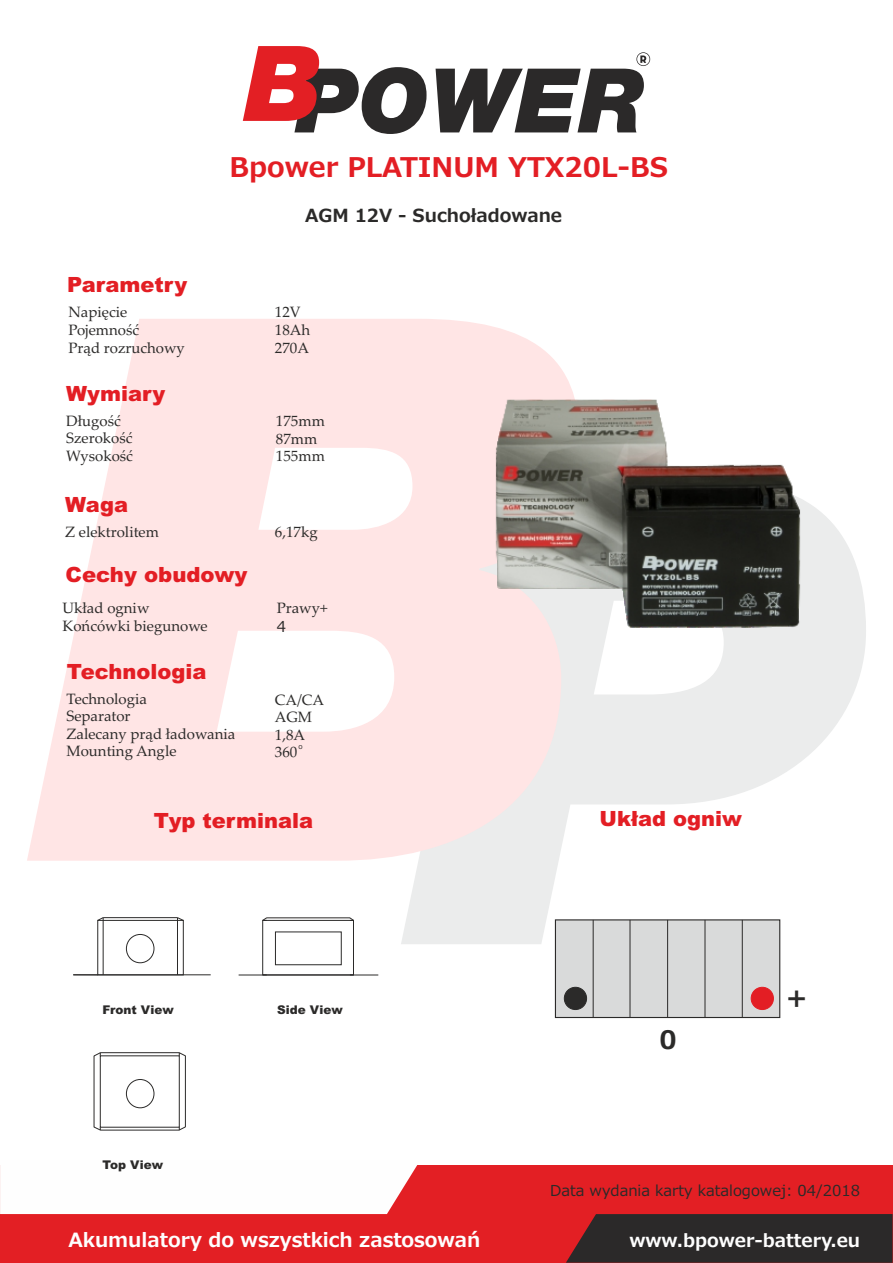
<style>
.page{position:relative;width:893px;height:1263px;background:#fff}
.page>*{position:absolute;margin:0;border:0;box-sizing:border-box;transform-origin:0 0}
.t1{font:700 27px "Meiryo";color:#e31e24}
.t2{font:700 25.35px "Meiryo";color:#2b2a29}
.t3{font:900 21px "Arial";color:#e31e24}
.t4{font:700 19.5px "Meiryo";color:#fefefe}
.t5{font:700 18px "Meiryo";color:#fefefe}
.t6{font:700 18px "Meiryo";color:#2b2a29}
.t7{font:15px/17.5px "Palatino Linotype";color:#2b2a29}
.t8{font:15px "Meiryo";color:#2b2a29}
.t9{font:900 12px "Arial";color:#2b2a29}
.t10{font:7.05px "Meiryo";color:#2b2a29}
</style>
<div class="page">
<svg style="left:401px;top:515px;width:465px;height:429px"></svg>
<svg style="left:27px;top:319px;width:552px;height:542px;fill:#ffe5e5"></svg>
<svg style="left:436px;top:52px;width:214px;height:80px"></svg>
<svg style="left:243px;top:46px;width:184px;height:88px"></svg>
<div style="left:0;top:1165px;width:892px;height:97px;background:#e31f24"></div>
<svg style="left:566px;top:1214px;width:326px;height:49px;background:#342828"></svg>
<div style="left:0;top:1165px;width:418px;height:49px;background:#fefefe"></div>
<svg style="left:554px;top:919px;width:227px;height:99px;background:#d2d2d2"></svg>
<hr style="left:593px;top:920px;width:1px;height:97px;background:#2b2a29">
<hr style="left:630px;top:920px;width:1px;height:97px;background:#2b2a29">
<hr style="left:667px;top:920px;width:1px;height:97px;background:#2b2a29">
<hr style="left:705px;top:920px;width:1px;height:97px;background:#2b2a29">
<hr style="left:742px;top:920px;width:1px;height:97px;background:#2b2a29">
<div style="left:564px;top:987px;width:23px;height:23px;background:#2b2a29;border:1px solid #2b2a29;border-radius:50%"></div>
<div style="left:751px;top:987px;width:23px;height:23px;background:#e31e24;border:1px solid #e31e24;border-radius:50%"></div>
<div style="left:97px;top:920px;width:87px;height:55px;border:1px solid #2b2a29"></div>
<hr style="left:103px;top:917px;width:74px;height:1px;background:#2b2a29">
<svg style="left:97px;top:917px;width:7px;height:4px"></svg>
<svg style="left:176px;top:917px;width:8px;height:4px"></svg>
<div style="left:262px;top:920px;width:92px;height:55px;border:1px solid #2b2a29"></div>
<div style="left:100px;top:1055px;width:80px;height:72px;border:1px solid #2b2a29"></div>
<hr style="left:267px;top:917px;width:83px;height:1px;background:#2b2a29">
<svg style="left:349px;top:917px;width:5px;height:5px"></svg>
<hr style="left:239px;top:974px;width:139px;height:1px;background:#2b2a29">
<hr style="left:73px;top:974px;width:138px;height:1px;background:#2b2a29">
<svg style="left:73px;top:974px;width:24px;height:1px"></svg>
<svg style="left:262px;top:917px;width:6px;height:4px"></svg>
<hr style="left:94px;top:1056px;width:1px;height:71px;background:#2b2a29">
<hr style="left:185px;top:1056px;width:1px;height:71px;background:#2b2a29">
<hr style="left:100px;top:1130px;width:79px;height:1px;background:#2b2a29">
<svg style="left:178px;top:1126px;width:8px;height:5px"></svg>
<svg style="left:93px;top:1126px;width:9px;height:5px"></svg>
<hr style="left:100px;top:1052px;width:79px;height:1px;background:#2b2a29">
<svg style="left:178px;top:1052px;width:8px;height:5px"></svg>
<svg style="left:93px;top:1052px;width:9px;height:5px"></svg>
<hr style="left:103px;top:918px;width:1px;height:57px;background:#2b2a29">
<hr style="left:177px;top:918px;width:1px;height:57px;background:#2b2a29">
<div style="left:275px;top:931px;width:67px;height:34px;border:1px solid #2b2a29"></div>
<div style="left:126px;top:1079px;width:28px;height:29px;border:1px solid #2b2a29;border-radius:50%"></div>
<div style="left:126px;top:934px;width:28px;height:29px;border:1px solid #2b2a29;border-radius:50%"></div>
<img style="left:472px;top:341px;width:352px;height:352px">
<h1 class="t1" style="left:230px;top:153px;width:440px">Bpower PLATINUM YTX20L-BS</h1>
<h3 class="t3" style="left:67px;top:277px;width:122px">Parametry</h3>
<p class="t6" style="left:305px;top:206px;width:258px">AGM 12V - Suchoładowane</p>
<p class="t7" style="left:69px;top:305px;width:118px">Napięcie<br>Pojemność<br>Prąd rozruchowy</p>
<p class="t7" style="left:275px;top:305px;width:37px">12V<br>18Ah<br>270A</p>
<h3 class="t3" style="left:66px;top:386px;width:101px">Wymiary</h3>
<p class="t7" style="left:66px;top:414px;width:68px">Długość<br>Szerokość<br>Wysokość</p>
<p class="t7" style="left:276px;top:414px;width:50px">175mm<br>87mm<br>155mm</p>
<h3 class="t3" style="left:65px;top:496px;width:64px">Waga</h3>
<p class="t7" style="left:65px;top:524px;width:95px">Z elektrolitem</p>
<h3 class="t3" style="left:66px;top:566px;width:183px">Cechy obudowy</h3>
<p class="t7" style="left:63px;top:601px;width:147px">Układ ogniw<br>Końcówki biegunowe</p>
<h3 class="t3" style="left:67px;top:664px;width:141px">Technologia</h3>
<p class="t7" style="left:67px;top:691px;width:170px">Technologia<br>Separator<br>Zalecany prąd ładowania<br>Mounting Angle</p>
<p class="t7" style="left:275px;top:525px;width:44px">6,17kg</p>
<p class="t7" style="left:277px;top:601px;width:52px">Prawy+</p>
<p class="t8" style="left:277px;top:618px;width:11px">4</p>
<p class="t7" style="left:275px;top:692px;width:51px">CA/CA<br>AGM<br>1,8A<br>360</p>
<p class="t10" style="left:298px;top:743px;width:6px">o</p>
<h3 class="t3" style="left:154px;top:813px;width:161px">Typ terminala</h3>
<h3 class="t3" style="left:599px;top:811px;width:144px">Układ ogniw</h3>
<p class="t9" style="left:102px;top:1005px;width:73px">Front View</p>
<p class="t9" style="left:277px;top:1005px;width:67px">Side View</p>
<p class="t9" style="left:102px;top:1160px;width:62px">Top View</p>
<h2 class="t2" style="left:659px;top:1027px;width:19px">0</h2>
<h2 class="t2" style="left:786px;top:984px;width:23px">+</h2>
<p class="t8" style="left:550px;top:1183px;width:312px">Data wydania karty katalogowej: 04/2018</p>
<h3 class="t4" style="left:69px;top:1230px;width:413px">Akumulatory do wszystkich zastosowań</h3>
<p class="t5" style="left:629px;top:1231px;width:232px">www.bpower-battery.eu</p>
</div>
